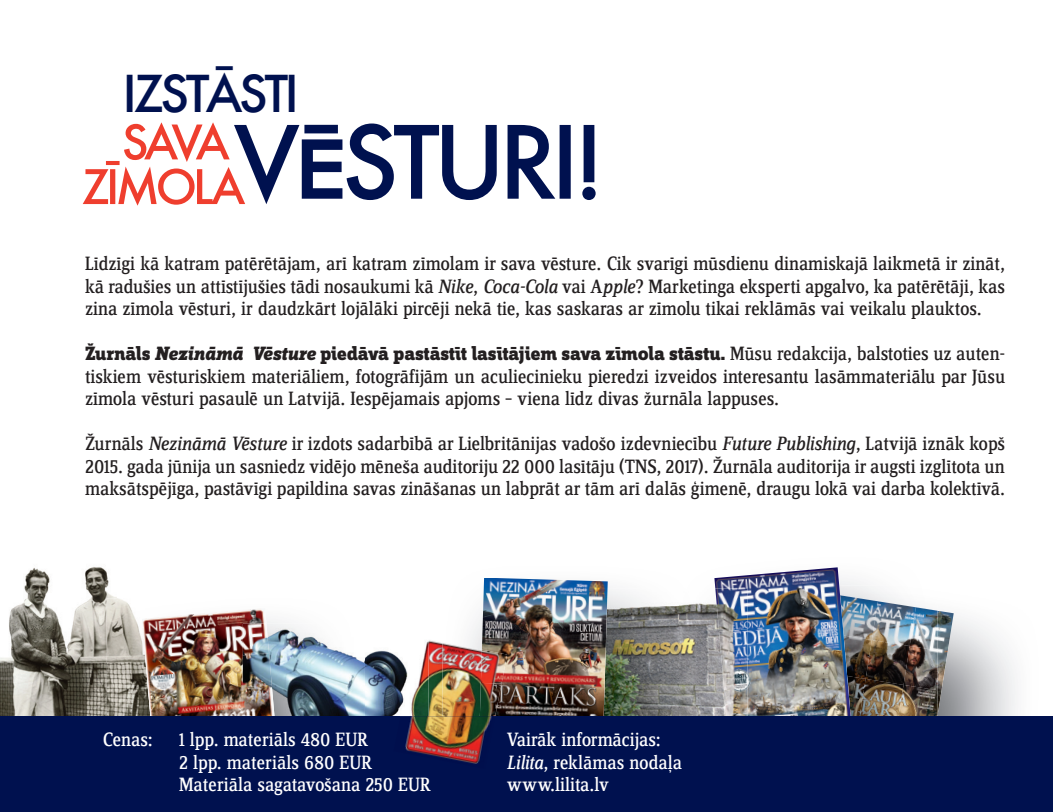
<style>
.page{position:relative;width:1053px;height:812px;background:#fff}
.page>*{position:absolute;margin:0;border:0;box-sizing:border-box;transform-origin:0 0}
.t1{font:500 49.62px "Futura";letter-spacing:-.08em;color:#00114f}
.t2{font:20px/22.5px "Zine Serif FHM";color:#231f20;text-align:justify}
.t3{font:20px/22.5px "Zine Serif FHM";color:#fff}
.t4{font:800 20px "Zine Slab FHM";letter-spacing:-.01em;color:#231f20}
.s1{font-style:italic}
.s2{font-family:"Zine Serif FHM";font-weight:400}
</style>
<div class="page">
<img style="left:850px;top:581px;width:103px;height:135px">
<img style="left:714px;top:567px;width:136px;height:149px">
<img style="left:0;top:567px;width:117px;height:149px">
<img style="left:607px;top:588px;width:108px;height:128px">
<img style="left:715px;top:631px;width:7px;height:85px">
<img style="left:715px;top:588px;width:32px;height:43px">
<img style="left:719px;top:629px;width:28px;height:45px">
<img style="left:722px;top:672px;width:25px;height:44px">
<img style="left:469px;top:581px;width:210px;height:68px">
<img style="left:482px;top:578px;width:125px;height:138px">
<img style="left:107px;top:598px;width:35px;height:118px">
<img style="left:142px;top:609px;width:123px;height:107px">
<img style="left:269px;top:623px;width:131px;height:93px">
<img style="left:243px;top:623px;width:26px;height:30px">
<img style="left:243px;top:653px;width:29px;height:31px">
<img style="left:243px;top:684px;width:31px;height:32px">
<div style="left:0;top:716px;width:1052px;height:95px;background:#00114f"></div>
<svg style="left:83px;top:122px;width:512px;height:84px"></svg>
<img style="left:428px;top:640px;width:14px;height:76px">
<img style="left:442px;top:642px;width:40px;height:74px">
<img style="left:480px;top:649px;width:1px;height:33px">
<img style="left:481px;top:649px;width:26px;height:34px">
<img style="left:480px;top:682px;width:21px;height:34px">
<img style="left:400px;top:641px;width:28px;height:75px">
<img style="left:400px;top:716px;width:95px;height:48px">
<h1 class="t1" style="left:123px;top:60px;width:178px">IZSTĀSTI</h1>
<p class="t2" style="left:85px;top:253px;width:921px">Līdzīgi kā katram patērētājam, arī katram zīmolam ir sava vēsture. Cik svarīgi mūsdienu dinamiskajā laikmetā ir zināt, kā radušies un attīstījušies tādi nosaukumi kā <span class="s1">Nike</span>, <span class="s1">Coca-Cola</span> vai A<span class="s1">pple</span>? Marketinga eksperti apgalvo, ka patērētāji, kas zina zīmola vēsturi, ir daudzkārt lojālāki pircēji nekā tie, kas saskaras ar zīmolu tikai reklāmās vai veikalu plauktos.</p>
<p class="t4" style="left:85px;top:343px;width:921px">Žurnāls <span class="s1">Nezināmā Vēsture</span> piedāvā pastāstīt lasītājiem sava zīmola stāstu. <span class="s2">Mūsu redakcija, balstoties uz auten-</span></p>
<p class="t2" style="left:85px;top:366px;width:921px">tiskiem vēsturiskiem materiāliem, fotogrāfijām un aculiecinieku pieredzi izveidos interesantu lasāmmateriālu par Jūsu zīmola vēsturi pasaulē un Latvijā. Iespējamais apjoms – viena līdz divas žurnāla lappuses.</p>
<p class="t2" style="left:85px;top:433px;width:921px">Žurnāls <span class="s1">Nezināmā Vēsture</span> ir izdots sadarbībā ar Lielbritānijas vadošo izdevniecību <span class="s1">Future Publishing</span>, Latvijā iznāk kopš 2015. gada jūnija un sasniedz vidējo mēneša auditoriju 22 000 lasītāju (TNS, 2017). Žurnāla auditorija ir augsti izglītota un maksātspējīga, pastāvīgi papildina savas zināšanas un labprāt ar tām arī dalās ģimenē, draugu lokā vai darba kolektīvā.</p>
<p class="t3" style="left:103px;top:729px;width:51px">Cenas:</p>
<p class="t3" style="left:179px;top:729px;width:253px">1 lpp. materiāls 480 EUR<br>2 lpp. materiāls 680 EUR<br>Materiāla sagatavošana 250 EUR</p>
<p class="t3" style="left:507px;top:729px;width:177px">Vairāk informācijas:<br><span class="s1">Lilita</span>, reklāmas nodaļa www.lilita.lv</p>
</div>
